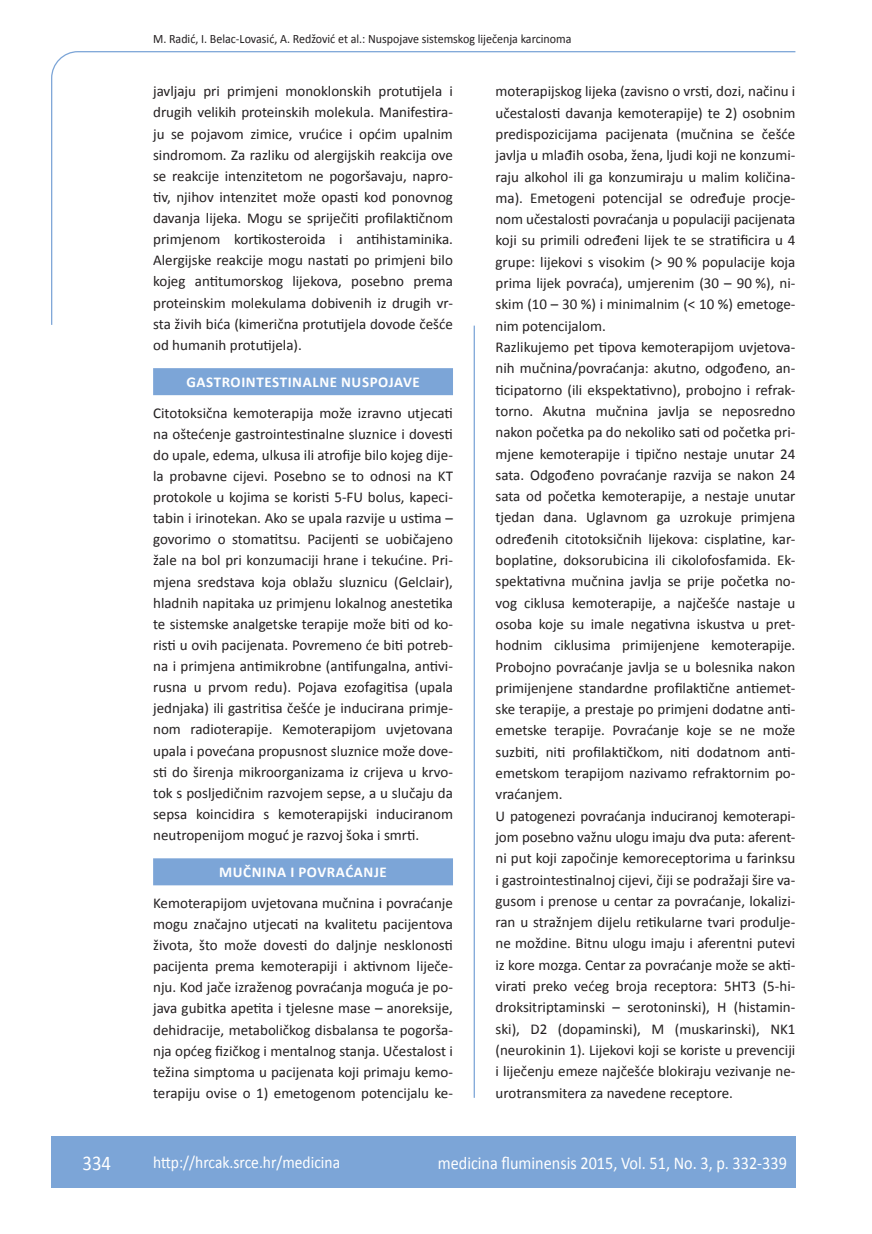
<style>
.page{position:relative;width:872px;height:1234px;background:#fff}
.page>*{position:absolute;margin:0;border:0;box-sizing:border-box;transform-origin:0 0}
.t1{font:21px "Calibri";color:#fff;scale:.9 1}
.t2{font:18px "Calibri";color:#fff;scale:.9 1}
.t3{font:17.25px "Calibri";color:#fff;scale:.9 1}
.t4{font:15px/21.3px "Calibri";color:#231f20;text-align:justify}
.t5{font:700 15px "Calibri";letter-spacing:.04em;color:#fff}
.t6{font:12.75px "Calibri";color:#231f20;scale:.94 1}
</style>
<div class="page">
<svg style="left:51px;top:51px;width:745px;height:274px"></svg>
<hr style="left:473px;top:325px;width:2px;height:772px;background:#7ca5d7">
<div style="left:51px;top:1135px;width:744px;height:51px;background:#7ca5d7"></div>
<div style="left:153px;top:368px;width:300px;height:27px;background:#7ca5d7"></div>
<div style="left:153px;top:858px;width:300px;height:27px;background:#7ca5d7"></div>
<p class="t6" style="left:153px;top:30px;width:446px">M. Radić, I. Belac-Lovasić, A. Redžović et al.: Nuspojave sistemskog liječenja karcinoma</p>
<p class="t4" style="left:153px;top:80px;width:301px">javljaju pri primjeni monoklonskih protutijela i drugih velikih proteinskih molekula. Manifestira&shy;ju se pojavom zimice, vrućice i općim upalnim sindromom. Za razliku od alergijskih reakcija ove se reakcije intenzitetom ne pogoršavaju, napro&shy;tiv, njihov intenzitet može opasti kod ponovnog davanja lijeka. Mogu se spriječiti profilaktičnom primjenom kortikosteroida i antihistaminika.<br>Alergijske reakcije mogu nastati po primjeni bilo kojeg antitumorskog lijekova, posebno prema proteinskim molekulama dobivenih iz drugih vr&shy;sta živih bića (kimerična protutijela dovode češće od humanih protutijela).</p>
<p class="t5" style="left:186px;top:372px;width:235px">GASTROINTESTINALNE NUSPOJAVE</p>
<p class="t4" style="left:153px;top:401px;width:301px">Citotoksična kemoterapija može izravno utjecati na oštećenje gastrointestinalne sluznice i dovesti do upale, edema, ulkusa ili atrofije bilo kojeg dije&shy;la probavne cijevi. Posebno se to odnosi na KT protokole u kojima se koristi 5-FU bolus, kapeci&shy;tabin i irinotekan. Ako se upala razvije u ustima – govorimo o stomatitsu. Pacijenti se uobičajeno žale na bol pri konzumaciji hrane i tekućine. Pri&shy;mjena sredstava koja oblažu sluznicu (Gelclair), hladnih napitaka uz primjenu lokalnog anestetika te sistemske analgetske terapije može biti od ko&shy;risti u ovih pacijenata. Povremeno će biti potreb&shy;na i primjena antimikrobne (antifungalna, antivi&shy;rusna u prvom redu). Pojava ezofagitisa (upala jednjaka) ili gastritisa češće je inducirana primje&shy;nom radioterapije. Kemoterapijom uvjetovana upala i povećana propusnost sluznice može dove&shy;sti do širenja mikroorganizama iz crijeva u krvo&shy;tok s posljedičnim razvojem sepse, a u slučaju da sepsa koincidira s kemoterapijski induciranom neutropenijom moguć je razvoj šoka i smrti.</p>
<p class="t5" style="left:219px;top:862px;width:169px">MUČNINA I POVRAĆANJE</p>
<p class="t4" style="left:153px;top:891px;width:301px">Kemoterapijom uvjetovana mučnina i povraćanje mogu značajno utjecati na kvalitetu pacijentova života, što može dovesti do daljnje nesklonosti pacijenta prema kemoterapiji i aktivnom liječe&shy;nju. Kod jače izraženog povraćanja moguća je po&shy;java gubitka apetita i tjelesne mase – anoreksije, dehidracije, metaboličkog disbalansa te pogorša&shy;nja općeg fizičkog i mentalnog stanja. Učestalost i težina simptoma u pacijenata koji primaju kemo&shy;terapiju ovise o 1) emetogenom potencijalu ke-</p>
<p class="t4" style="left:495px;top:80px;width:301px;text-align:left">moterapijskog lijeka (zavisno o vrsti, dozi, načinu i učestalosti davanja kemoterapije) te 2) osobnim predispozicijama pacijenata (mučnina se češće javlja u mlađih osoba, žena, ljudi koji ne konzumi&shy;raju alkohol ili ga konzumiraju u malim količina&shy;ma). Emetogeni potencijal se određuje procje&shy;nom učestalosti povraćanja u populaciji pacijenata koji su primili određeni lijek te se stratificira u 4 grupe: lijekovi s visokim (&gt; 90 % populacije koja prima lijek povraća), umjerenim (30 – 90 %), ni&shy;skim (10 – 30 %) i minimalnim (&lt; 10 %) emetoge&shy;nim potencijalom.<br>Razlikujemo pet tipova kemoterapijom uvjetova&shy;nih mučnina/povraćanja: akutno, odgođeno, an&shy;ticipatorno (ili ekspektativno), probojno i refrak&shy;torno. Akutna mučnina javlja se neposredno nakon početka pa do nekoliko sati od početka pri&shy;mjene kemoterapije i tipično nestaje unutar 24 sata. Odgođeno povraćanje razvija se nakon 24 sata od početka kemoterapije, a nestaje unutar tjedan dana. Uglavnom ga uzrokuje primjena određenih citotoksičnih lijekova: cisplatine, kar&shy;boplatine, doksorubicina ili cikolofosfamida. Ek&shy;spektativna mučnina javlja se prije početka no&shy;vog ciklusa kemoterapije, a najčešće nastaje u osoba koje su imale negativna iskustva u pret&shy;hodnim ciklusima primijenjene kemoterapije.<br>Probojno povraćanje javlja se u bolesnika nakon primijenjene standardne profilaktične antiemet&shy;ske terapije, a prestaje po primjeni dodatne anti&shy;emetske terapije. Povraćanje koje se ne može suzbiti, niti profilaktičkom, niti dodatnom anti&shy;emetskom terapijom nazivamo refraktornim po&shy;vraćanjem.<br>U patogenezi povraćanja induciranoj kemoterapi&shy;jom posebno važnu ulogu imaju dva puta: aferent&shy;ni put koji započinje kemoreceptorima u farinksu i gastrointestinalnoj cijevi, čiji se podražaji šire va&shy;gusom i prenose u centar za povraćanje, lokalizi&shy;ran u stražnjem dijelu retikularne tvari produlje&shy;ne moždine. Bitnu ulogu imaju i aferentni putevi iz kore mozga. Centar za povraćanje može se akti&shy;virati preko većeg broja receptora: 5HT3 (5-hi&shy;droksitriptaminski – serotoninski), H (histamin&shy;ski), D2 (dopaminski), M (muskarinski), NK1 (neurokinin 1). Lijekovi koji se koriste u prevenciji i liječenju emeze najčešće blokiraju vezivanje ne&shy;urotransmitera za navedene receptore.</p>
<h1 class="t1" style="left:82px;top:1149px;width:33px">334</h1>
<p class="t3" style="left:153px;top:1150px;width:209px">http://hrcak.srce.hr/medicina</p>
<p class="t2" style="left:438px;top:1151px;width:389px">medicina fluminensis 2015, Vol. 51, No. 3, p. 332-339</p>
</div>
